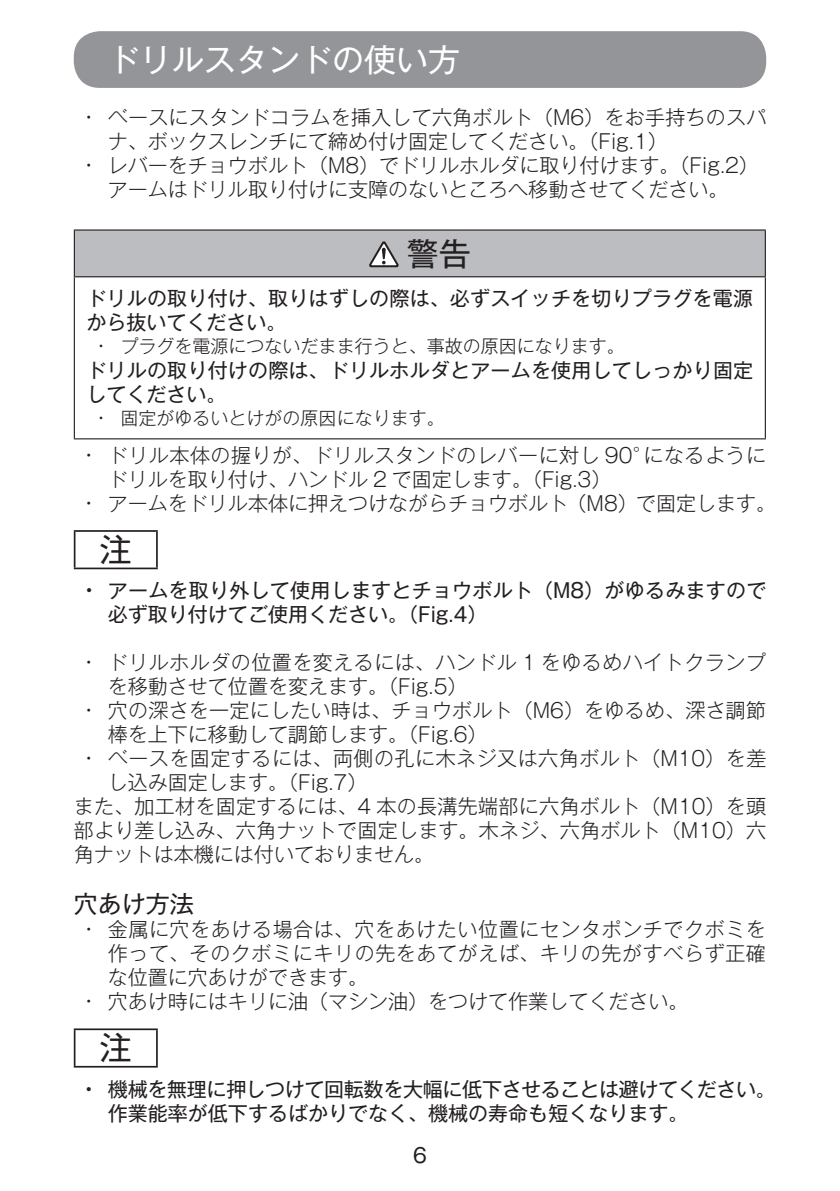
<style>
.page{position:relative;width:840px;height:1191px;background:#fff}
.page>*{position:absolute;margin:0;border:0;box-sizing:border-box;transform-origin:0 0}
.t1{font:32px "Gothic MB101 Pro";color:#fff}
.t2{font:32px "Gothic MB101 Pro";color:#231f20}
.t3{font:24px "Gothic MB101 Pro";color:#231f20}
.t4{font:300 20px/24px "Gothic MB101 Pro";color:#231f20}
.t5{font:20px/24px "Gothic MB101 Pro";color:#231f20}
.t6{font:300 20px/24px "Gothic MB101 Pro";letter-spacing:.025em;color:#231f20}
.t7{font:300 18px "Gothic MB101 Pro";color:#231f20}
.s1{font-weight:500}
</style>
<div class="page">
<div style="left:74px;top:31px;width:691px;height:57px;background:#939598;border-radius:26px"></div>
<div style="left:74px;top:230px;width:690px;height:47px;background:#bcbdc0"></div>
<hr style="left:74px;top:277px;width:1px;height:161px;background:#231f20">
<hr style="left:764px;top:277px;width:1px;height:161px;background:#231f20">
<hr style="left:74px;top:229px;width:691px;height:2px;background:#231f20">
<hr style="left:74px;top:231px;width:1px;height:45px;background:#231f20">
<hr style="left:764px;top:231px;width:1px;height:45px;background:#231f20">
<hr style="left:74px;top:276px;width:691px;height:1px;background:#231f20">
<hr style="left:74px;top:438px;width:691px;height:1px;background:#231f20">
<svg style="left:369px;top:241px;width:29px;height:26px"></svg>
<hr style="left:74px;top:530px;width:84px;height:2px;background:#231f20">
<hr style="left:74px;top:532px;width:1px;height:35px;background:#231f20">
<hr style="left:156px;top:532px;width:2px;height:35px;background:#231f20">
<hr style="left:74px;top:567px;width:84px;height:2px;background:#231f20">
<hr style="left:74px;top:1028px;width:84px;height:2px;background:#231f20">
<hr style="left:74px;top:1030px;width:1px;height:36px;background:#231f20">
<hr style="left:156px;top:1030px;width:2px;height:36px;background:#231f20">
<hr style="left:74px;top:1066px;width:84px;height:1px;background:#231f20">
<h1 class="t1" style="left:108px;top:33px;width:354px">ドリルスタンドの使い方</h1>
<p class="t4" style="left:108px;top:103px;width:659px;text-indent:-23px">• ベースにスタンドコラムを挿入して六角ボルト（M6）をお手持ちのスパナ、ボックスレンチにて締め付け固定してください。（Fig.1）</p>
<p class="t4" style="left:85px;top:151px;width:675px;text-align:center">• レバーをチョウボルト（M8）でドリルホルダに取り付けます。（Fig.2）アームはドリル取り付けに支障のないところへ移動させてください。</p>
<h1 class="t2" style="left:406px;top:227px;width:65px">警告</h1>
<p class="t5" style="left:86px;top:284px;width:667px">ドリルの取り付け、取りはずしの際は、必ずスイッチを切りプラグを電源から抜いてください。</p>
<p class="t7" style="left:98px;top:331px;width:528px">• プラグを電源につないだまま行うと、事故の原因になります。</p>
<p class="t5" style="left:86px;top:356px;width:668px">ドリルの取り付けの際は、ドリルホルダとアームを使用してしっかり固定してください。</p>
<p class="t7" style="left:98px;top:403px;width:348px">• 固定がゆるいとけがの原因になります。</p>
<p class="t6" style="left:108px;top:440px;width:659px;text-indent:-23px">• ドリル本体の握りが、ドリルスタンドのレバーに対し 90°になるようにドリルを取り付け、ハンドル 2 で固定します。（Fig.3）</p>
<p class="t4" style="left:85px;top:488px;width:692px">• アームをドリル本体に押えつけながらチョウボルト（M8）で固定します。</p>
<h1 class="t2" style="left:100px;top:523px;width:33px">注</h1>
<p class="t5" style="left:108px;top:576px;width:659px;text-indent:-23px"><span class="s1">•</span> アームを取り外して使用しますとチョウボルト（M8）がゆるみますので必ず取り付けてご使用ください。（Fig.4）</p>
<p class="t6" style="left:108px;top:648px;width:659px;text-indent:-23px">• ドリルホルダの位置を変えるには、ハンドル 1 をゆるめハイトクランプを移動させて位置を変えます。（Fig.5）</p>
<p class="t4" style="left:108px;top:696px;width:659px;text-indent:-23px">• 穴の深さを一定にしたい時は、チョウボルト（M6）をゆるめ、深さ調節棒を上下に移動して調節します。（Fig.6）</p>
<p class="t6" style="left:85px;top:744px;width:682px">• ベースを固定するには、両側の孔に木ネジ又は六角ボルト（M10）を差</p>
<p class="t4" style="left:108px;top:768px;width:261px">し込み固定します。（Fig.7）</p>
<p class="t4" style="left:74px;top:792px;width:693px">また、加工材を固定するには、4 本の長溝先端部に六角ボルト（M10）を頭</p>
<p class="t4" style="left:74px;top:816px;width:693px">部より差し込み、六角ナットで固定します。木ネジ、六角ボルト（M10）六</p>
<p class="t4" style="left:74px;top:840px;width:361px">角ナットは本機には付いておりません。</p>
<p class="t3" style="left:74px;top:883px;width:121px">穴あけ方法</p>
<p class="t4" style="left:108px;top:914px;width:659px;text-align:justify;text-indent:-23px">• 金属に穴をあける場合は、穴をあけたい位置にセンタポンチでクボミを作って、そのクボミにキリの先をあてがえば、キリの先がすべらず正確な位置に穴あけができます。</p>
<p class="t4" style="left:85px;top:986px;width:604px">• 穴あけ時にはキリに油（マシン油）をつけて作業してください。</p>
<h1 class="t2" style="left:100px;top:1021px;width:33px">注</h1>
<p class="t5" style="left:108px;top:1074px;width:669px;text-indent:-23px"><span class="s1">•</span> 機械を無理に押しつけて回転数を大幅に低下させることは避けてください。作業能率が低下するばかりでなく、機械の寿命も短くなります。</p>
<p class="t5" style="left:413px;top:1140px;width:15px">6</p>
</div>
